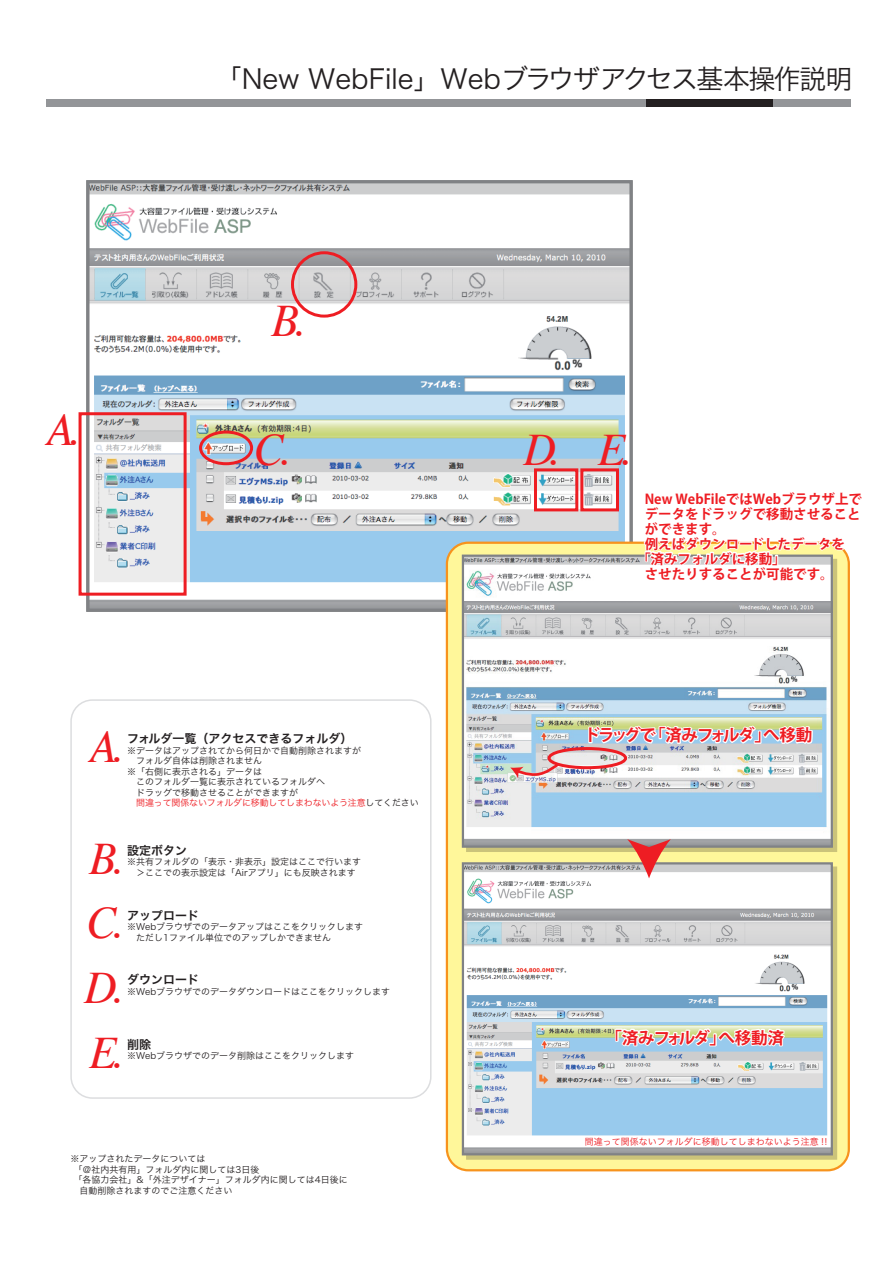
<style>
.page{position:relative;width:893px;height:1263px;background:#fff}
.page>*{position:absolute;margin:0;border:0;box-sizing:border-box;transform-origin:0 0}
.t1{font:italic 45px "Times";color:#ee1d23}
.t2{font:27px "Hira Kaku Pro W3";letter-spacing:-.01em;color:#231f20}
.t3{font:700 16.5px "Koz Go Pro";letter-spacing:-.08em;color:#ee1d23}
.t4{font:700 16.5px "Koz Go Pro";letter-spacing:-.03em;color:#ee1d23}
.t5{font:700 13.5px "Koz Go Pro";color:#ee1d23}
.t6{font:12px "Hira Kaku Pro W6";letter-spacing:-.005em;color:#231f20}
.t7{font:9px/10.5px "Hira Kaku Pro W3";letter-spacing:-.005em;color:#231f20}
.t8{font:9px "Hira Kaku Pro W3";letter-spacing:-.025em;color:#ee1d23}
.t9{font:9px "Hira Kaku Pro W3";letter-spacing:-.005em;color:#ee1d23}
.s1{color:#231f20}
</style>
<div class="page">
<div style="left:70px;top:699px;width:362px;height:400px;border:2px solid #dcdddf;border-radius:21px"></div>
<div style="left:46px;top:99px;width:805px;height:8px;background:#939598"></div>
<div style="left:646px;top:99px;width:127px;height:8px;background:#231f20"></div>
<img style="left:90px;top:184px;width:539px;height:424px">
<div style="left:86px;top:180px;width:547px;height:432px;border:3px solid #808285"></div>
<svg style="left:447px;top:543px;width:402px;height:627px;background:#f3e58f"></svg>
<div style="left:79px;top:412px;width:108px;height:184px;border:3px solid #ee1d23"></div>
<div style="left:291px;top:251px;width:66px;height:67px;border:3px solid #ee1d23;border-radius:50%"></div>
<div style="left:199px;top:431px;width:54px;height:34px;border:3px solid #ee1d23;border-radius:50%"></div>
<div style="left:580px;top:468px;width:39px;height:43px;border:3px solid #ee1d23"></div>
<div style="left:534px;top:468px;width:44px;height:43px;border:3px solid #ee1d23"></div>
<div style="left:466px;top:866px;width:371px;height:294px;background:linear-gradient(to right,#cbc37a,#cbc37a);border:2px solid #cbc37a"></div>
<img style="left:465px;top:557px;width:365px;height:288px">
<img style="left:465px;top:865px;width:365px;height:287px">
<div style="left:462px;top:862px;width:371px;height:293px;border:2px solid #808285"></div>
<div style="left:547px;top:747px;width:80px;height:22px;border:3px solid #ee1d23;border-radius:50%"></div>
<svg style="left:510px;top:762px;width:50px;height:16px"></svg>
<svg style="left:614px;top:825px;width:174px;height:225px"></svg>
<svg style="left:587px;top:302px;width:263px;height:445px"></svg>
<h2 class="t2" style="left:215px;top:55px;width:639px">「New WebFile」Webブラウザアクセス基本操作説明</h2>
<h1 class="t1" style="left:46px;top:389px;width:35px">A.</h1>
<h1 class="t1" style="left:272px;top:281px;width:35px">B.</h1>
<h1 class="t1" style="left:254px;top:409px;width:37px">C.</h1>
<h1 class="t1" style="left:523px;top:409px;width:109px">D. E.</h1>
<h3 class="t5" style="left:645px;top:490px;width:219px">New WebFileではWebブラウザ上で</h3>
<h3 class="t5" style="left:645px;top:505px;width:217px">データをドラッグで移動させること</h3>
<h3 class="t5" style="left:645px;top:520px;width:82px">ができます。</h3>
<h3 class="t5" style="left:645px;top:535px;width:202px">例えばダウンロードしたデータを</h3>
<h3 class="t5" style="left:637px;top:550px;width:150px">「済みフォルダに移動」</h3>
<h3 class="t5" style="left:645px;top:565px;width:190px">させたりすることが可能です。</h3>
<h1 class="t1" style="left:89px;top:707px;width:35px">A.</h1>
<h3 class="t6" style="left:127px;top:728px;width:227px">フォルダ一覧（アクセスできるフォルダ）</h3>
<p class="t7" style="left:127px;top:745px;width:236px">※データはアップされてから何日かで自動削除されますが　フォルダ自体は削除されません<br>※「右側に表示される」データは<br>　このフォルダ一覧に表示されているフォルダへ<br>　ドラッグで移動させることができますが</p>
<p class="t8" style="left:136px;top:795px;width:284px">間違って関係ないフォルダに移動してしまわないよう注意<span class="s1">してください</span></p>
<h1 class="t1" style="left:89px;top:818px;width:35px">B.</h1>
<h3 class="t6" style="left:127px;top:839px;width:62px">設定ボタン</h3>
<p class="t7" style="left:127px;top:856px;width:236px">※共有フォルダの「表示・非表示」設定はここで行います　＞ここでの表示設定は「Airアプリ」にも反映されます</p>
<h3 class="t3" style="left:584px;top:724px;width:230px">ドラッグで「済みフォルダ」へ移動</h3>
<h1 class="t1" style="left:87px;top:883px;width:37px">C.</h1>
<h3 class="t6" style="left:127px;top:904px;width:74px">アップロード</h3>
<p class="t7" style="left:127px;top:921px;width:238px">※Webブラウザでのデータアップはここをクリックします</p>
<p class="t7" style="left:127px;top:931px;width:205px">　ただし1ファイル単位でのアップしかできません</p>
<h3 class="t6" style="left:127px;top:969px;width:74px">ダウンロード</h3>
<h1 class="t1" style="left:84px;top:947px;width:40px">D.</h1>
<p class="t7" style="left:127px;top:985px;width:265px">※Webブラウザでのデータダウンロードはここをクリックします</p>
<h1 class="t1" style="left:89px;top:1012px;width:35px">E.</h1>
<h3 class="t6" style="left:127px;top:1033px;width:26px">削除</h3>
<p class="t7" style="left:127px;top:1050px;width:229px">※Webブラウザでのデータ削除はここをクリックします</p>
<p class="t7" style="left:70px;top:1153px;width:137px">※アップされたデータについては</p>
<p class="t7" style="left:74px;top:1163px;width:187px">「＠社内共有用」フォルダ内に関しては3日後</p>
<p class="t7" style="left:74px;top:1174px;width:276px">「各協力会社」&amp;「外注デザイナー」フォルダ内に関しては4日後に</p>
<p class="t7" style="left:71px;top:1184px;width:164px">　自動削除されますのでご注意ください</p>
<h3 class="t4" style="left:606px;top:1027px;width:180px">「済みフォルダ」へ移動済</h3>
<p class="t9" style="left:585px;top:1133px;width:247px">間違って関係ないフォルダに移動してしまわないよう注意！！</p>
</div>
